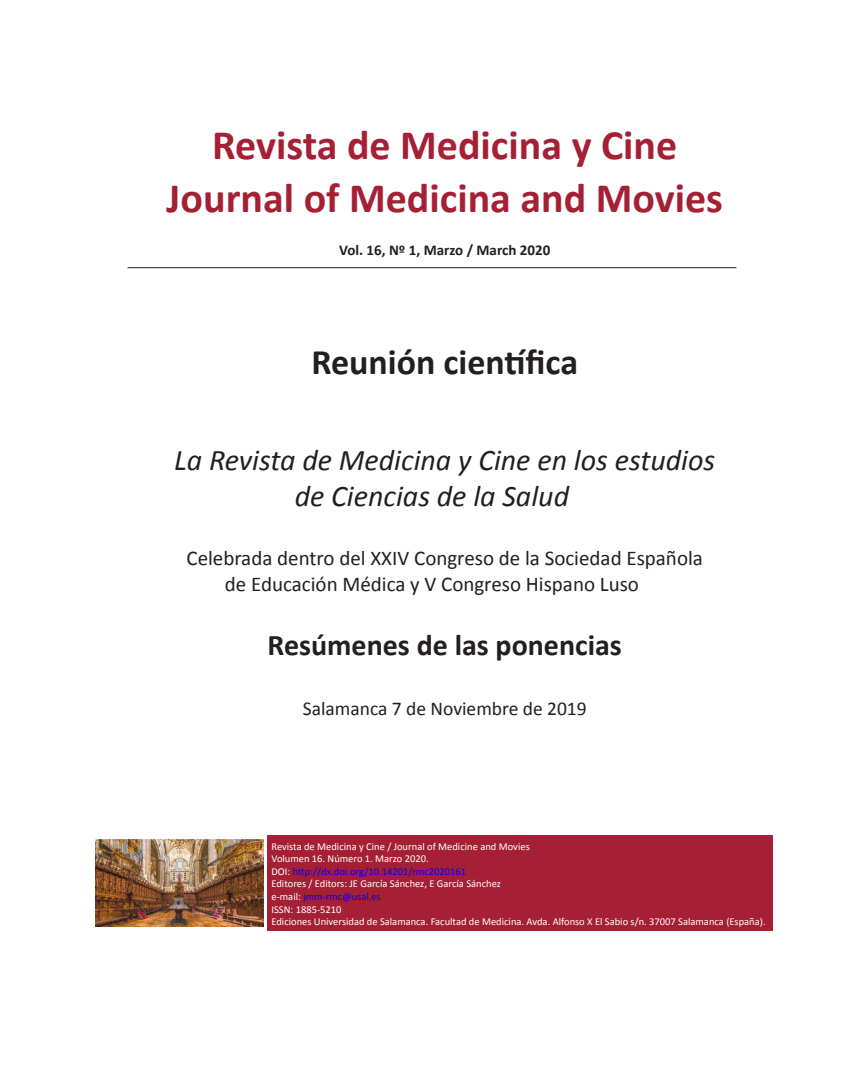
<style>
.page{position:relative;width:864px;height:1080px;background:#fff}
.page>*{position:absolute;margin:0;border:0;box-sizing:border-box;transform-origin:0 0}
.t1{font:700 42px/52.5px "Calibri";color:#a62035;text-align:center}
.t2{font:700 36px "Calibri";color:#231f20}
.t3{font:italic 30px/36px "Calibri";color:#231f20}
.t4{font:700 30px "Calibri";color:#231f20}
.t5{font:21px/25.5px "Calibri";color:#231f20}
.t6{font:19.5px "Calibri";color:#231f20}
.t7{font:700 15px "Calibri";color:#231f20}
.t8{font:10.5px/12.6px "Calibri";color:#fff}
.s1{color:#00f}
</style>
<div class="page">
<hr style="left:128px;top:267px;width:608px;height:1px;background:#231f20">
<div style="left:267px;top:836px;width:506px;height:95px;background:#a62035"></div>
<img style="left:95px;top:840px;width:168px;height:87px">
<h1 class="t1" style="left:167px;top:119px;width:558px">Revista de Medicina y Cine<br>Journal of Medicina and Movies</h1>
<h3 class="t7" style="left:339px;top:240px;width:213px">Vol. 16, Nº 1, Marzo / March 2020</h3>
<h2 class="t2" style="left:311px;top:339px;width:268px">Reunión científica</h2>
<h3 class="t3" style="left:295px;top:441px;width:422px;text-indent:-121px">La Revista de Medicina y Cine en los estudios de Ciencias de la Salud</h3>
<h3 class="t5" style="left:225px;top:545px;width:480px;text-indent:-38px">Celebrada dentro del XXIV Congreso de la Sociedad Española de Educación Médica y V Congreso Hispano Luso</h3>
<h3 class="t4" style="left:268px;top:626px;width:356px">Resúmenes de las ponencias</h3>
<h3 class="t6" style="left:303px;top:696px;width:285px">Salamanca 7 de Noviembre de 2019</h3>
<p class="t8" style="left:271px;top:840px;width:496px">Revista de Medicina y Cine / Journal of Medicine and Movies<br>Volumen 16. Número 1. Marzo 2020.<br>DOI: <span class="s1">http://dx.doi.org/10.14201/rmc2020161<br></span>Editores / Editors: JE García Sánchez, E García Sánchez<br>e-mail: <span class="s1">jmm-rmc@usal.es<br></span>ISSN: 1885-5210<br>Ediciones Universidad de Salamanca. Facultad de Medicina. Avda. Alfonso X El Sabio s/n. 37007 Salamanca (España).</p>
</div>
